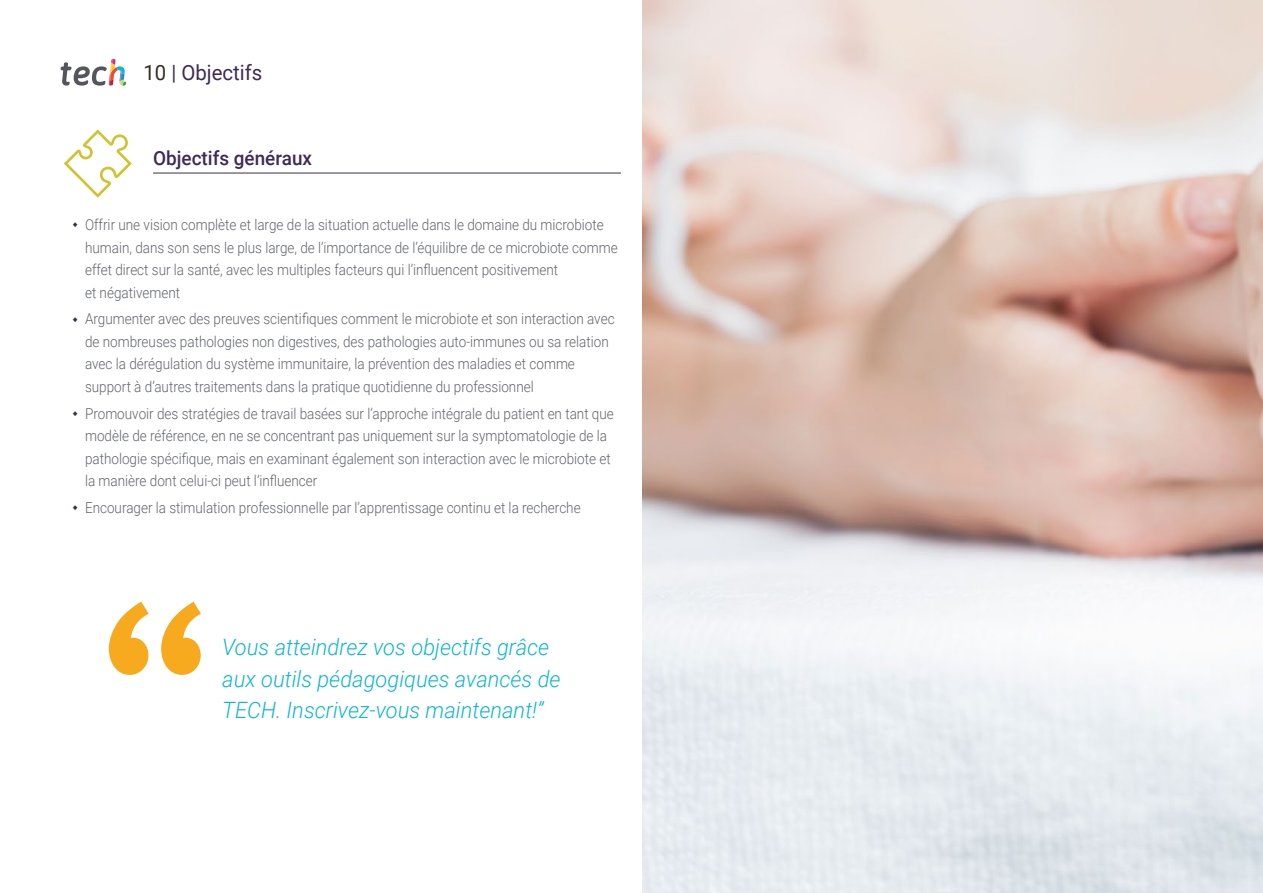
<style>
.page{position:relative;width:1263px;height:893px;background:#fff}
.page>*{position:absolute;margin:0;border:0;box-sizing:border-box;transform-origin:0 0}
.t1{font:italic 300 22.5px/31.5px "Roboto";color:#0fb6cf}
.t2{font:21px "Roboto";color:#3d2b56}
.t3{font:500 19.5px "Roboto";color:#3d2b56}
.t4{font:300 15px/22.5px "Roboto";color:#61646a;scale:.9 1}
.s1{color:#312e20}
</style>
<div class="page">
<img style="left:642px;top:0;width:621px;height:893px">
<hr style="left:153px;top:173px;width:468px;height:1px;background:#3d2b56">
<svg style="left:64px;top:129px;width:68px;height:69px"></svg>
<svg style="left:109px;top:602px;width:92px;height:73px"></svg>
<svg style="left:61px;top:59px;width:65px;height:27px"></svg>
<h2 class="t2" style="left:144px;top:57px;width:120px"><span class="s1">10</span> | Objectifs</h2>
<h3 class="t3" style="left:153px;top:144px;width:160px">Objectifs généraux</h3>
<p class="t4" style="left:85px;top:213px;width:593px">Offrir une vision complète et large de la situation actuelle dans le domaine du microbiote humain, dans son sens le plus large, de l’importance de l’équilibre de ce microbiote comme effet direct sur la santé, avec les multiples facteurs qui l’influencent positivement<br>et négativement</p>
<p class="t4" style="left:85px;top:307px;width:590px">Argumenter avec des preuves scientifiques comment le microbiote et son interaction avec de nombreuses pathologies non digestives, des pathologies auto-immunes ou sa relation avec la dérégulation du système immunitaire, la prévention des maladies et comme support à d’autres traitements dans la pratique quotidienne du professionnel</p>
<p class="t4" style="left:85px;top:401px;width:589px">Promouvoir des stratégies de travail basées sur l’approche intégrale du patient en tant que modèle de référence, en ne se concentrant pas uniquement sur la symptomatologie de la pathologie spécifique, mais en examinant également son interaction avec le microbiote et la manière dont celui-ci peut l’influencer</p>
<p class="t4" style="left:85px;top:496px;width:552px">Encourager la stimulation professionnelle par l’apprentissage continu et la recherche</p>
<h1 class="t1" style="left:222px;top:631px;width:340px">Vous atteindrez vos objectifs grâce aux outils pédagogiques avancés de<br>TECH. Inscrivez-vous maintenant!”</h1>
</div>
